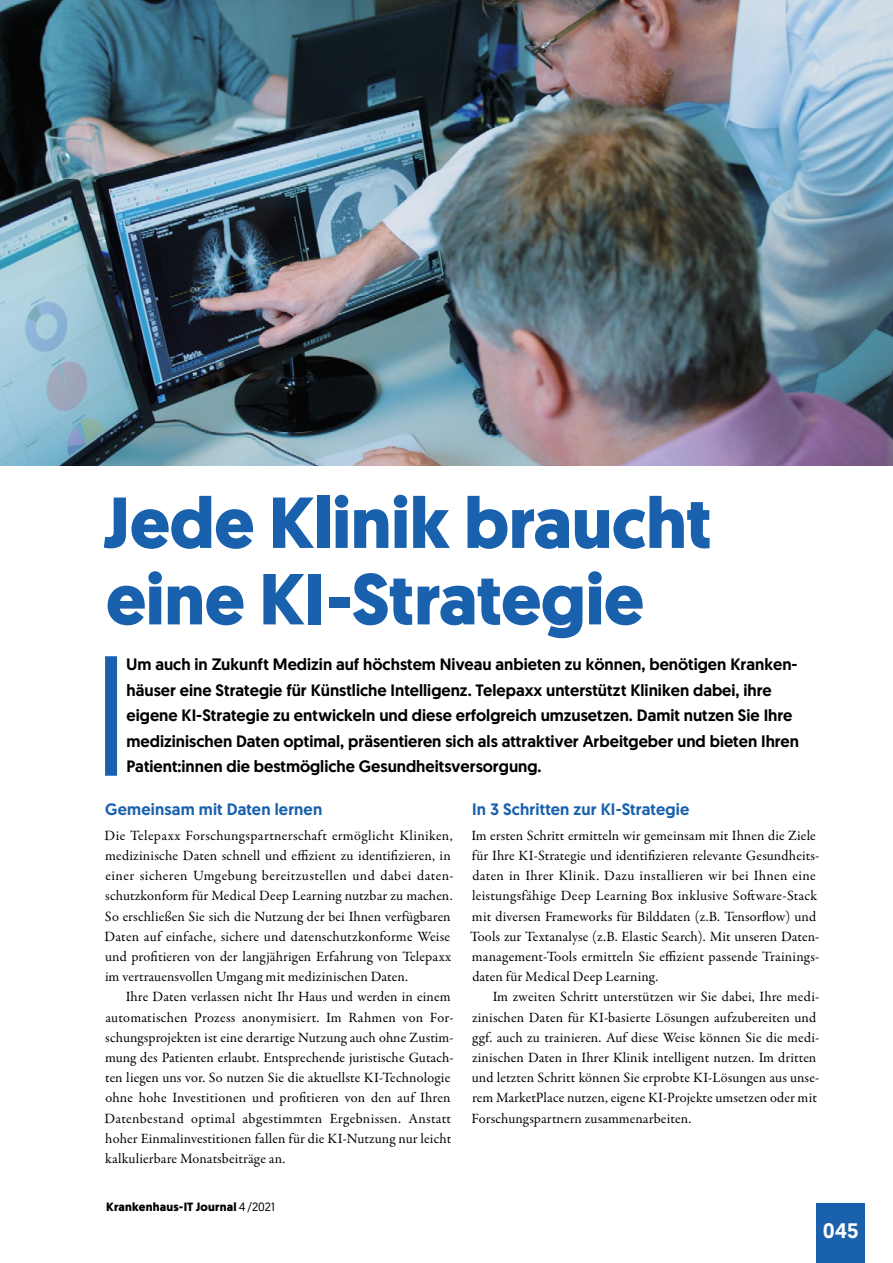
<style>
.page{position:relative;width:893px;height:1263px;background:#fff}
.page>*{position:absolute;margin:0;border:0;box-sizing:border-box;transform-origin:0 0}
.t1{font:700 72px/76.5px "Geomanist";letter-spacing:-.005em;color:#1961ac}
.t2{font:500 21px "Geomanist";color:#fff}
.t3{font:500 16.5px/25.5px "Geomanist";color:#000}
.t4{font:500 16.5px "Geomanist";letter-spacing:.01em;color:#1961ac}
.t5{font:14.25px/20.2px "Garamond Premr Pro";letter-spacing:.01em;color:#000}
.t6{font:700 12px "Geomanist";letter-spacing:.015em;color:#000}
.s1{font-weight:400}
</style>
<div class="page">
<div style="left:816px;top:1203px;width:49px;height:60px;background:#1961ac"></div>
<div style="left:105px;top:656px;width:12px;height:120px;background:#1961ac"></div>
<img style="left:0;top:0;width:893px;height:466px">
<h1 class="t1" style="left:102px;top:484px;width:611px">Jede Klinik braucht eine KI-Strategie</h1>
<p class="t3" style="left:126px;top:652px;width:674px">Um auch in Zukunft Medizin auf höchstem Niveau anbieten zu können, benötigen Kranken&shy;häuser eine Strategie für Künstliche Intelligenz. Telepaxx unterstützt Kliniken dabei, ihre eigene KI-Strategie zu entwickeln und diese erfolgreich umzusetzen. Damit nutzen Sie Ihre medizinischen Daten optimal, präsentieren sich als attraktiver Arbeitgeber und bieten Ihren Patient:innen die bestmögliche Gesundheitsversorgung.</p>
<p class="t4" style="left:472px;top:798px;width:219px">In 3 Schritten zur KI-Strategie</p>
<p class="t5" style="left:470px;top:826px;width:351px">Im ersten Schritt ermitteln wir gemeinsam mit Ihnen die Ziele für Ihre KI-Strategie und identifizieren relevante Gesundheits&shy;daten in Ihrer Klinik. Dazu installieren wir bei Ihnen eine leistungsfähige Deep Learning Box inklusive Software-Stack mit diversen Frameworks für Bilddaten (z.B. Tensorflow) und Tools zur Textanalyse (z.B. Elastic Search). Mit unseren Daten&shy;management-Tools ermitteln Sie effizient passende Trainings&shy;daten für Medical Deep Learning.</p>
<p class="t5" style="left:471px;top:987px;width:349px;text-indent:21px">Im zweiten Schritt unterstützen wir Sie dabei, Ihre medi&shy;zinischen Daten für KI-basierte Lösungen aufzubereiten und ggf. auch zu trainieren. Auf diese Weise können Sie die medi&shy;zinischen Daten in Ihrer Klinik intelligent nutzen. Im dritten und letzten Schritt können Sie erprobte KI-Lösungen aus unse&shy;rem MarketPlace nutzen, eigene KI-Projekte umsetzen oder mit Forschungspartnern zusammenarbeiten.</p>
<p class="t4" style="left:105px;top:798px;width:219px">Gemeinsam mit Daten lernen</p>
<p class="t5" style="left:105px;top:826px;width:351px">Die Telepaxx Forschungspartnerschaft ermöglicht Kliniken, medizinische Daten schnell und effizient zu identifizieren, in einer sicheren Umgebung bereitzustellen und dabei daten&shy;schutzkonform für Medical Deep Learning nutzbar zu machen.<br>So erschließen Sie sich die Nutzung der bei Ihnen verfügbaren Daten auf einfache, sichere und datenschutzkonforme Weise und profitieren von der langjährigen Erfahrung von Telepaxx im vertrauensvollen Umgang mit medizinischen Daten.</p>
<p class="t5" style="left:105px;top:987px;width:351px;text-indent:21px">Ihre Daten verlassen nicht Ihr Haus und werden in einem automatischen Prozess anonymisiert. Im Rahmen von For&shy;schungsprojekten ist eine derartige Nutzung auch ohne Zustim&shy;mung des Patienten erlaubt. Entsprechende juristische Gutach&shy;ten liegen uns vor. So nutzen Sie die aktuellste KI-Technologie ohne hohe Investitionen und profitieren von den auf Ihren Datenbestand optimal abgestimmten Ergebnissen. Anstatt hoher Einmalinvestitionen fallen für die KI-Nutzung nur leicht kalkulierbare Monatsbeiträge an.</p>
<p class="t6" style="left:106px;top:1199px;width:170px">Krankenhaus-IT Journal <span class="s1">4/2021</span></p>
<h2 class="t2" style="left:823px;top:1216px;width:37px">045</h2>
</div>
